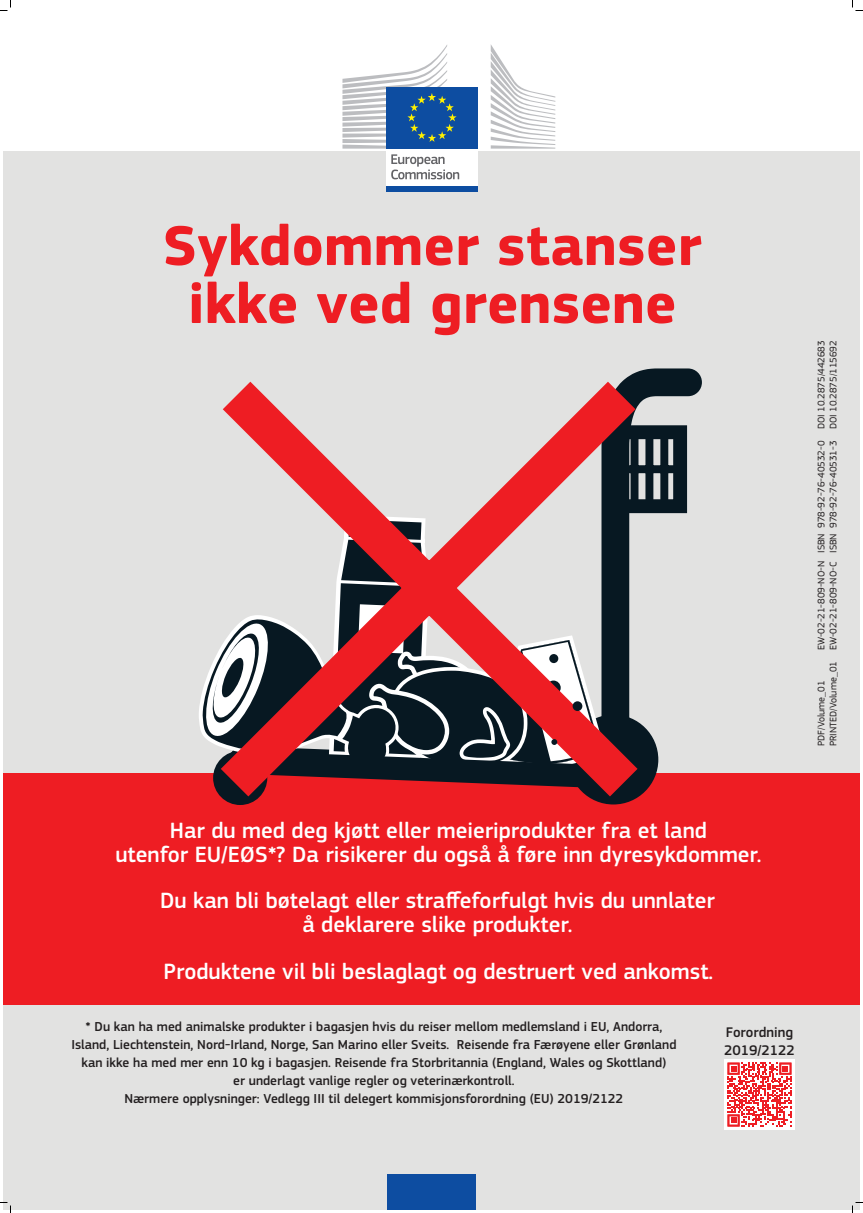
<style>
.page{position:relative;width:863px;height:1213px;background:#fff}
.page>*{position:absolute;margin:0;border:0;box-sizing:border-box;transform-origin:0 0}
.t1{font:700 58.5px/58px "EC Square Sans Pro";letter-spacing:.005em;color:#ee1d23;text-align:center}
.t2{font:500 23px/24px "EC Square Sans Pro";color:#fff;text-align:center}
.t3{font:500 14.5px/18px "EC Square Sans Pro";color:#231f20}
.t4{font:500 13.5px/18px "EC Square Sans Pro";color:#231f20;text-align:center}
.t5{font:10px/12px "EC Square Sans Pro";color:#231f20;text-align:right}
</style>
<div class="page">
<div style="left:3px;top:151px;width:856px;height:1059px;background:#e2e2e1"></div>
<div style="left:3px;top:773px;width:856px;height:231px;background:#ee1d23"></div>
<div style="left:386px;top:147px;width:92px;height:41px;background:#fff"></div>
<div style="left:386px;top:87px;width:92px;height:62px;background:#0d4da1"></div>
<svg style="left:491px;top:45px;width:64px;height:104px"></svg>
<svg style="left:342px;top:45px;width:117px;height:134px"></svg>
<div style="left:386px;top:186px;width:92px;height:6px;background:#0d4da1"></div>
<svg style="left:250px;top:368px;width:452px;height:421px"></svg>
<div style="left:213px;top:751px;width:54px;height:54px;background:#071822;border-radius:50%"></div>
<div style="left:568px;top:715px;width:90px;height:89px;background:#071822;border-radius:50%"></div>
<svg style="left:222px;top:382px;width:415px;height:414px"></svg>
<svg style="left:199px;top:425px;width:488px;height:349px"></svg>
<div style="left:724px;top:1059px;width:71px;height:71px;background:#fff"></div>
<svg style="left:727px;top:1063px;width:64px;height:64px"></svg>
<div style="left:387px;top:1174px;width:88px;height:36px;background:#0d4da1"></div>
<svg style="left:0;top:0;width:11px;height:11px"></svg>
<svg style="left:0;top:1202px;width:11px;height:11px"></svg>
<svg style="left:852px;top:0;width:11px;height:11px"></svg>
<svg style="left:852px;top:1202px;width:11px;height:11px"></svg>
<h1 class="t1" style="left:163px;top:219px;width:540px">Sykdommer stanser ikke ved grensene</h1>
<p class="t5" style="left:815px;top:746px;width:407px;rotate:-90deg">EW-02-21-809-NO-N ISBN 978-92-76-40532-0 DOI 10.2875/442683<br>PRINTED/Volume_01 EW-02-21-809-NO-C ISBN 978-92-76-40531-3 DOI 10.2875/115692</p>
<p class="t5" style="left:815px;top:746px;width:67px;rotate:-90deg">PDF/Volume_01</p>
<h2 class="t2" style="left:115px;top:819px;width:648px">Har du med deg kjøtt eller meieriprodukter fra et land<br>utenfor EU/EØS*? Da risikerer du også å føre inn dyresykdommer.</h2>
<h2 class="t2" style="left:160px;top:889px;width:556px">Du kan bli bøtelagt eller straffeforfulgt hvis du unnlater å deklarere slike produkter.</h2>
<h2 class="t2" style="left:164px;top:960px;width:551px">Produktene vil bli beslaglagt og destruert ved ankomst.</h2>
<p class="t4" style="left:71px;top:1018px;width:607px">* Du kan ha med animalske produkter i bagasjen hvis du reiser mellom medlemsland i EU, Andorra, Island, Liechtenstein, Nord-Irland, Norge, San Marino eller Sveits. Reisende fra Færøyene eller Grønland kan ikke ha med mer enn 10 kg i bagasjen. Reisende fra Storbritannia (England, Wales og Skottland)<br>er underlagt vanlige regler og veterinærkontroll.<br>Nærmere opplysninger: Vedlegg III til delegert kommisjonsforordning (EU) 2019/2122</p>
<p class="t3" style="left:724px;top:1023px;width:72px">Forordning<br>2019/2122</p>
</div>
